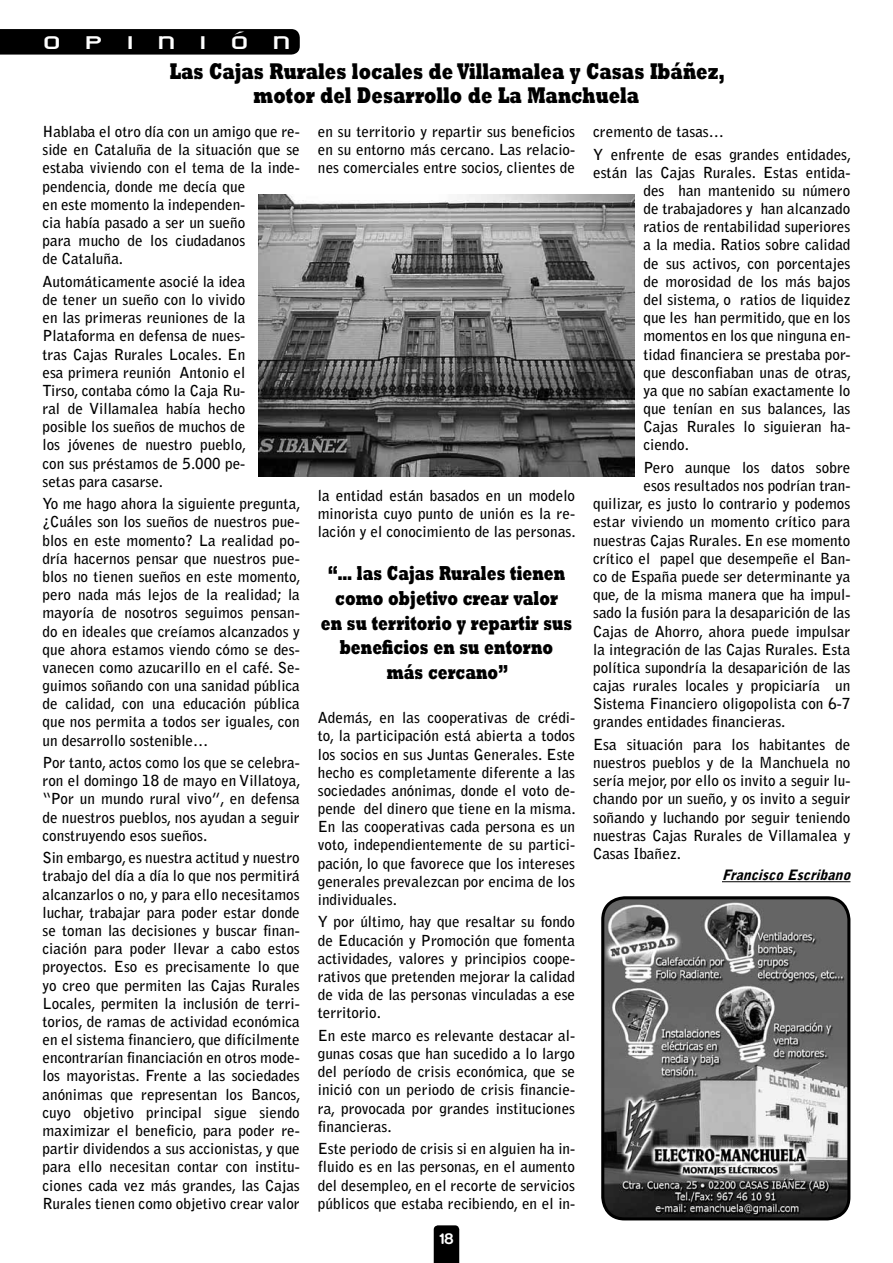
<style>
.page{position:relative;width:893px;height:1263px;background:#fff}
.page>*{position:absolute;margin:0;border:0;box-sizing:border-box;transform-origin:0 0}
.t1{font:24.75px "Empire Builder Document";letter-spacing:.76em;color:#fff;scale:1.27 1}
.t2{font:800 23.1px/24px "Rockwell";color:#000;text-align:center;scale:.71 1}
.t3{font:800 20.55px/24.8px "Rockwell";color:#000;text-align:center;scale:.69 1}
.t4{font:700 15.15px/18.1px "Bell Gothic Std";color:#000;text-align:justify}
.t5{font:italic 900 14.25px "Bell Gothic Std";color:#000}
.t6{font:700 13.5px "Rocko FLF";color:#fff}
</style>
<div class="page">
<svg style="left:0;top:29px;width:300px;height:26px"></svg>
<svg style="left:434px;top:1225px;width:25px;height:38px"></svg>
<hr style="left:722px;top:881px;width:128px;height:1px;background:#000">
<img style="left:258px;top:195px;width:377px;height:281px">
<img style="left:605px;top:898px;width:244px;height:321px">
<div style="left:601px;top:896px;width:249px;height:324px;border:3px solid #000;border-radius:22px"></div>
<h1 class="t1" style="left:43px;top:27px;width:197px">opinión</h1>
<h2 class="t2" style="left:170px;top:59px;width:784px">Las Cajas Rurales locales de Villamalea y Casas Ibáñez, motor del Desarrollo de La Manchuela</h2>
<p class="t4" style="left:43px;top:123px;width:259px;text-align:left">Hablaba el otro día con un amigo que re&shy;side en Cataluña de la situación que se estaba viviendo con el tema de la inde&shy;pendencia, donde me decía que<br>en este momento la independen-<br>cia había pasado a ser un sueño<br>para mucho de los ciudadanos<br>de Cataluña.</p>
<p class="t4" style="left:43px;top:272px;width:205px">Automáticamente asocié la idea de tener un sueño con lo vivido en las primeras reuniones de la Plataforma en defensa de nues&shy;tras Cajas Rurales Locales. En esa primera reunión Antonio el Tirso, contaba cómo la Caja Ru&shy;ral de Villamalea había hecho posible los sueños de muchos de los jóvenes de nuestro pueblo, con sus préstamos de 5.000 pe&shy;setas para casarse.</p>
<p class="t4" style="left:43px;top:495px;width:260px">Yo me hago ahora la siguiente pregunta, ¿Cuáles son los sueños de nuestros pue&shy;blos en este momento? La realidad po&shy;dría hacernos pensar que nuestros pue&shy;blos no tienen sueños en este momento, pero nada más lejos de la realidad; la mayoría de nosotros seguimos pensan&shy;do en ideales que creíamos alcanzados y que ahora estamos viendo cómo se des&shy;vanecen como azucarillo en el café. Se&shy;guimos soñando con una sanidad pública de calidad, con una educación pública que nos permita a todos ser iguales, con un desarrollo sostenible…</p>
<p class="t4" style="left:43px;top:753px;width:260px">Por tanto, actos como los que se celebra&shy;ron el domingo 18 de mayo en Villatoya, “Por un mundo rural vivo”, en defensa de nuestros pueblos, nos ayudan a seguir construyendo esos sueños.</p>
<p class="t4" style="left:43px;top:849px;width:260px">Sin embargo, es nuestra actitud y nuestro trabajo del día a día lo que nos permitirá alcanzarlos o no, y para ello necesitamos luchar, trabajar para poder estar donde se toman las decisiones y buscar finan&shy;ciación para poder llevar a cabo estos proyectos. Eso es precisamente lo que yo creo que permiten las Cajas Rurales Locales, permiten la inclusión de terri&shy;torios, de ramas de actividad económica en el sistema financiero, que difícilmente encontrarían financiación en otros mode&shy;los mayoristas. Frente a las sociedades anónimas que representan los Bancos, cuyo objetivo principal sigue siendo maximizar el beneficio, para poder re&shy;partir dividendos a sus accionistas, y que para ello necesitan contar con institu&shy;ciones cada vez más grandes, las Cajas Rurales tienen como objetivo crear valor</p>
<p class="t4" style="left:318px;top:123px;width:259px">en su territorio y repartir sus beneficios en su entorno más cercano. Las relacio&shy;nes comerciales entre socios, clientes de</p>
<p class="t4" style="left:318px;top:486px;width:259px">la entidad están basados en un modelo minorista cuyo punto de unión es la re&shy;lación y el conocimiento de las personas.</p>
<h3 class="t3" style="left:321px;top:560px;width:366px">“… las Cajas Rurales tienen como objetivo crear valor<br>en su territorio y repartir sus beneficios en su entorno más cercano”</h3>
<p class="t4" style="left:318px;top:709px;width:259px">Además, en las cooperativas de crédi&shy;to, la participación está abierta a todos los socios en sus Juntas Generales. Este hecho es completamente diferente a las sociedades anónimas, donde el voto de&shy;pende del dinero que tiene en la misma.<br>En las cooperativas cada persona es un voto, independientemente de su partici&shy;pación, lo que favorece que los intereses generales prevalezcan por encima de los individuales.</p>
<p class="t4" style="left:318px;top:913px;width:259px">Y por último, hay que resaltar su fondo de Educación y Promoción que fomenta actividades, valores y principios coope&shy;rativos que pretenden mejorar la calidad de vida de las personas vinculadas a ese territorio.</p>
<p class="t4" style="left:318px;top:1026px;width:259px">En este marco es relevante destacar al&shy;gunas cosas que han sucedido a lo largo del período de crisis económica, que se inició con un periodo de crisis financie&shy;ra, provocada por grandes instituciones financieras.</p>
<p class="t4" style="left:318px;top:1140px;width:259px">Este periodo de crisis si en alguien ha in&shy;fluido es en las personas, en el aumento del desempleo, en el recorte de servicios públicos que estaba recibiendo, en el in-</p>
<p class="t6" style="left:440px;top:1230px;width:15px">18</p>
<p class="t4" style="left:593px;top:120px;width:260px;line-height:22.5px">cremento de tasas…<br>Y enfrente de esas grandes entidades,</p>
<p class="t4" style="left:643px;top:163px;width:209px;text-indent:-50px">están las Cajas Rurales. Estas entida&shy;des han mantenido su número de trabajadores y han alcanzado ratios de rentabilidad superiores a la media. Ratios sobre calidad de sus activos, con porcentajes de morosidad de los más bajos del sistema, o ratios de liquidez que les han permitido, que en los momentos en los que ninguna en&shy;tidad financiera se prestaba por&shy;que desconfiaban unas de otras, ya que no sabían exactamente lo que tenían en sus balances, las Cajas Rurales lo siguieran ha&shy;ciendo.</p>
<p class="t4" style="left:643px;top:458px;width:209px">Pero aunque los datos sobre</p>
<p class="t4" style="left:643px;top:477px;width:209px">esos resultados nos podrían tran-</p>
<p class="t4" style="left:593px;top:495px;width:259px">quilizar, es justo lo contrario y podemos</p>
<p class="t4" style="left:593px;top:513px;width:259px">estar viviendo un momento crítico para</p>
<p class="t4" style="left:593px;top:531px;width:259px">nuestras Cajas Rurales. En ese momento</p>
<p class="t4" style="left:593px;top:549px;width:259px">crítico el papel que desempeñe el Ban-</p>
<p class="t4" style="left:593px;top:567px;width:259px">co de España puede ser determinante ya</p>
<p class="t4" style="left:593px;top:586px;width:259px">que, de la misma manera que ha impul-</p>
<p class="t4" style="left:593px;top:604px;width:259px">sado la fusión para la desaparición de las</p>
<p class="t4" style="left:593px;top:622px;width:259px">Cajas de Ahorro, ahora puede impulsar</p>
<p class="t4" style="left:593px;top:640px;width:259px">la integración de las Cajas Rurales. Esta</p>
<p class="t4" style="left:593px;top:658px;width:259px">política supondría la desaparición de las</p>
<p class="t4" style="left:593px;top:676px;width:259px">cajas rurales locales y propiciaría un</p>
<p class="t4" style="left:593px;top:695px;width:259px">Sistema Financiero oligopolista con 6-7</p>
<p class="t4" style="left:593px;top:713px;width:194px">grandes entidades financieras.</p>
<p class="t4" style="left:593px;top:735px;width:259px">Esa situación para los habitantes de nuestros pueblos y de la Manchuela no sería mejor, por ello os invito a seguir lu&shy;chando por un sueño, y os invito a seguir soñando y luchando por seguir teniendo nuestras Cajas Rurales de Villamalea y Casas Ibañez.</p>
<p class="t5" style="left:722px;top:867px;width:135px">FranciscoEscribano</p>
</div>
